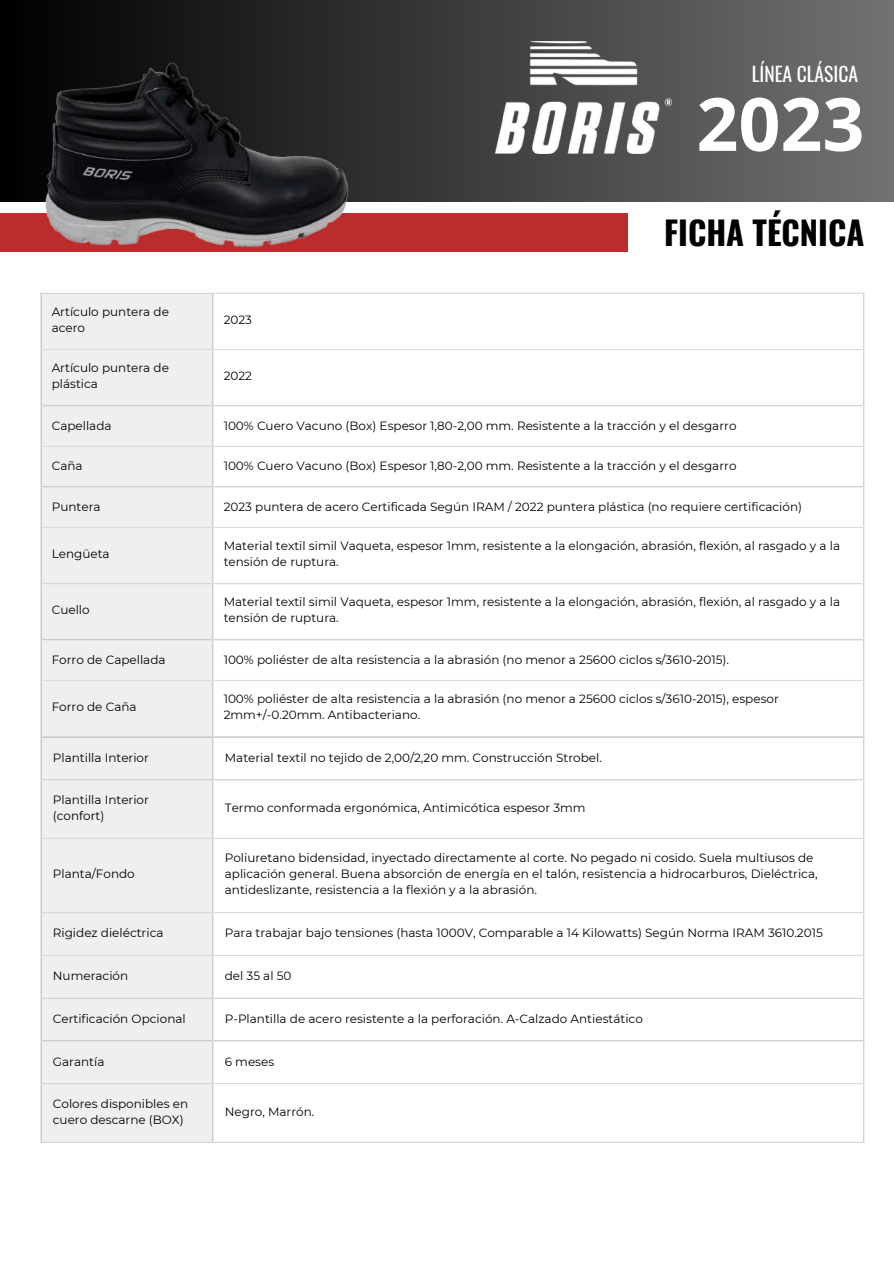
<style>
.page{position:relative;width:894px;height:1264px;background:#fff}
.page>*{position:absolute;margin:0;border:0;box-sizing:border-box;transform-origin:0 0}
.t1{font:700 73.5px "Open Sans";color:#fff}
.t2{font:700 32.55px "Oswald";color:#000}
.t3{font:19.65px "Oswald";color:#fff}
.t4{font:12px/16px "Montserrat";color:#000}
</style>
<div class="page">
<div style="left:0;top:0;width:893px;height:202px;background:linear-gradient(to right,#000,#727272)"></div>
<img style="left:495px;top:41px;width:176px;height:113px">
<div style="left:40px;top:293px;width:173px;height:849px;background:#efefed"></div>
<div style="left:0;top:213px;width:626px;height:39px;background:#bb2d2d"></div>
<img style="left:8px;top:37px;width:377px;height:210px">
<hr style="left:40px;top:294px;width:2px;height:442px;background:#dcdddf">
<hr style="left:212px;top:294px;width:1px;height:442px;background:#dcdddf">
<hr style="left:863px;top:294px;width:1px;height:442px;background:#dcdddf">
<hr style="left:40px;top:293px;width:824px;height:1px;background:#dcdddf">
<hr style="left:40px;top:349px;width:824px;height:1px;background:#dcdddf">
<hr style="left:40px;top:405px;width:824px;height:1px;background:#dcdddf">
<hr style="left:40px;top:446px;width:824px;height:1px;background:#dcdddf">
<hr style="left:40px;top:486px;width:824px;height:1px;background:#dcdddf">
<hr style="left:40px;top:527px;width:824px;height:1px;background:#dcdddf">
<hr style="left:40px;top:583px;width:824px;height:1px;background:#dcdddf">
<hr style="left:40px;top:639px;width:824px;height:1px;background:#dcdddf">
<hr style="left:40px;top:680px;width:824px;height:1px;background:#dcdddf">
<hr style="left:40px;top:737px;width:2px;height:404px;background:#dcdddf">
<hr style="left:212px;top:737px;width:1px;height:404px;background:#dcdddf">
<hr style="left:863px;top:737px;width:1px;height:404px;background:#dcdddf">
<hr style="left:40px;top:736px;width:824px;height:1px;background:#dcdddf">
<hr style="left:40px;top:779px;width:824px;height:1px;background:#dcdddf">
<hr style="left:40px;top:837px;width:824px;height:2px;background:#dcdddf">
<hr style="left:40px;top:912px;width:824px;height:1px;background:#dcdddf">
<hr style="left:40px;top:954px;width:824px;height:2px;background:#dcdddf">
<hr style="left:40px;top:997px;width:824px;height:1px;background:#dcdddf">
<hr style="left:40px;top:1040px;width:824px;height:1px;background:#dcdddf">
<hr style="left:40px;top:1083px;width:824px;height:1px;background:#dcdddf">
<hr style="left:40px;top:1141px;width:824px;height:1px;background:#dcdddf">
<h3 class="t3" style="left:751px;top:59px;width:108px">LÍNEA CLÁSICA</h3>
<h1 class="t1" style="left:696px;top:72px;width:169px">2023</h1>
<h2 class="t2" style="left:663px;top:207px;width:202px">FICHA TÉCNICA</h2>
<p class="t4" style="left:52px;top:304px;width:119px">Artículo puntera de acero</p>
<p class="t4" style="left:223px;top:312px;width:30px">2023</p>
<p class="t4" style="left:52px;top:360px;width:119px">Artículo puntera de plástica</p>
<p class="t4" style="left:223px;top:368px;width:30px">2022</p>
<p class="t4" style="left:52px;top:417px;width:61px">Capellada</p>
<p class="t4" style="left:223px;top:417px;width:514px">100% Cuero Vacuno (Box) Espesor 1,80-2,00 mm. Resistente a la tracción y el desgarro</p>
<p class="t4" style="left:52px;top:458px;width:32px">Caña</p>
<p class="t4" style="left:223px;top:458px;width:514px">100% Cuero Vacuno (Box) Espesor 1,80-2,00 mm. Resistente a la tracción y el desgarro</p>
<p class="t4" style="left:52px;top:498px;width:50px">Puntera</p>
<p class="t4" style="left:223px;top:498px;width:579px">2023 puntera de acero Certificada Según IRAM / 2022 puntera plástica (no requiere certificación)</p>
<p class="t4" style="left:52px;top:546px;width:59px">Lengüeta</p>
<p class="t4" style="left:223px;top:538px;width:618px">Material textil simil Vaqueta, espesor 1mm, resistente a la elongación, abrasión, flexión, al rasgado y a la tensión de ruptura.</p>
<p class="t4" style="left:52px;top:602px;width:39px">Cuello</p>
<p class="t4" style="left:223px;top:594px;width:618px">Material textil simil Vaqueta, espesor 1mm, resistente a la elongación, abrasión, flexión, al rasgado y a la tensión de ruptura.</p>
<p class="t4" style="left:52px;top:651px;width:115px">Forro de Capellada</p>
<p class="t4" style="left:223px;top:651px;width:506px">100% poliéster de alta resistencia a la abrasión (no menor a 25600 ciclos s/3610-2015).</p>
<p class="t4" style="left:52px;top:699px;width:86px">Forro de Caña</p>
<p class="t4" style="left:223px;top:691px;width:556px">100% poliéster de alta resistencia a la abrasión (no menor a 25600 ciclos s/3610-2015), espesor<br>2mm+/-0.20mm. Antibacteriano.</p>
<p class="t4" style="left:53px;top:749px;width:98px">Plantilla Interior</p>
<p class="t4" style="left:225px;top:749px;width:378px">Material textil no tejido de 2,00/2,20 mm. Construcción Strobel.</p>
<p class="t4" style="left:53px;top:791px;width:98px">Plantilla Interior (confort)</p>
<p class="t4" style="left:225px;top:799px;width:362px">Termo conformada ergonómica, Antimicótica espesor 3mm</p>
<p class="t4" style="left:53px;top:865px;width:83px">Planta/Fondo</p>
<p class="t4" style="left:225px;top:849px;width:594px">Poliuretano bidensidad, inyectado directamente al corte. No pegado ni cosido. Suela multiusos de aplicación general. Buena absorción de energía en el talón, resistencia a hidrocarburos, Dieléctrica, antideslizante, resistencia a la flexión y a la abrasión.</p>
<p class="t4" style="left:53px;top:925px;width:112px">Rigidez dieléctrica</p>
<p class="t4" style="left:225px;top:925px;width:599px">Para trabajar bajo tensiones (hasta 1000V, Comparable a 14 Kilowatts) Según Norma IRAM 3610.2015</p>
<p class="t4" style="left:53px;top:967px;width:77px">Numeración</p>
<p class="t4" style="left:225px;top:967px;width:68px">del 35 al 50</p>
<p class="t4" style="left:53px;top:1010px;width:134px">Certificación Opcional</p>
<p class="t4" style="left:225px;top:1010px;width:419px">P-Plantilla de acero resistente a la perforación. A-Calzado Antiestático</p>
<p class="t4" style="left:53px;top:1053px;width:53px">Garantía</p>
<p class="t4" style="left:225px;top:1053px;width:51px">6 meses</p>
<p class="t4" style="left:53px;top:1095px;width:137px">Colores disponibles en cuero descarne (BOX)</p>
<p class="t4" style="left:225px;top:1103px;width:91px">Negro, Marrón.</p>
</div>
